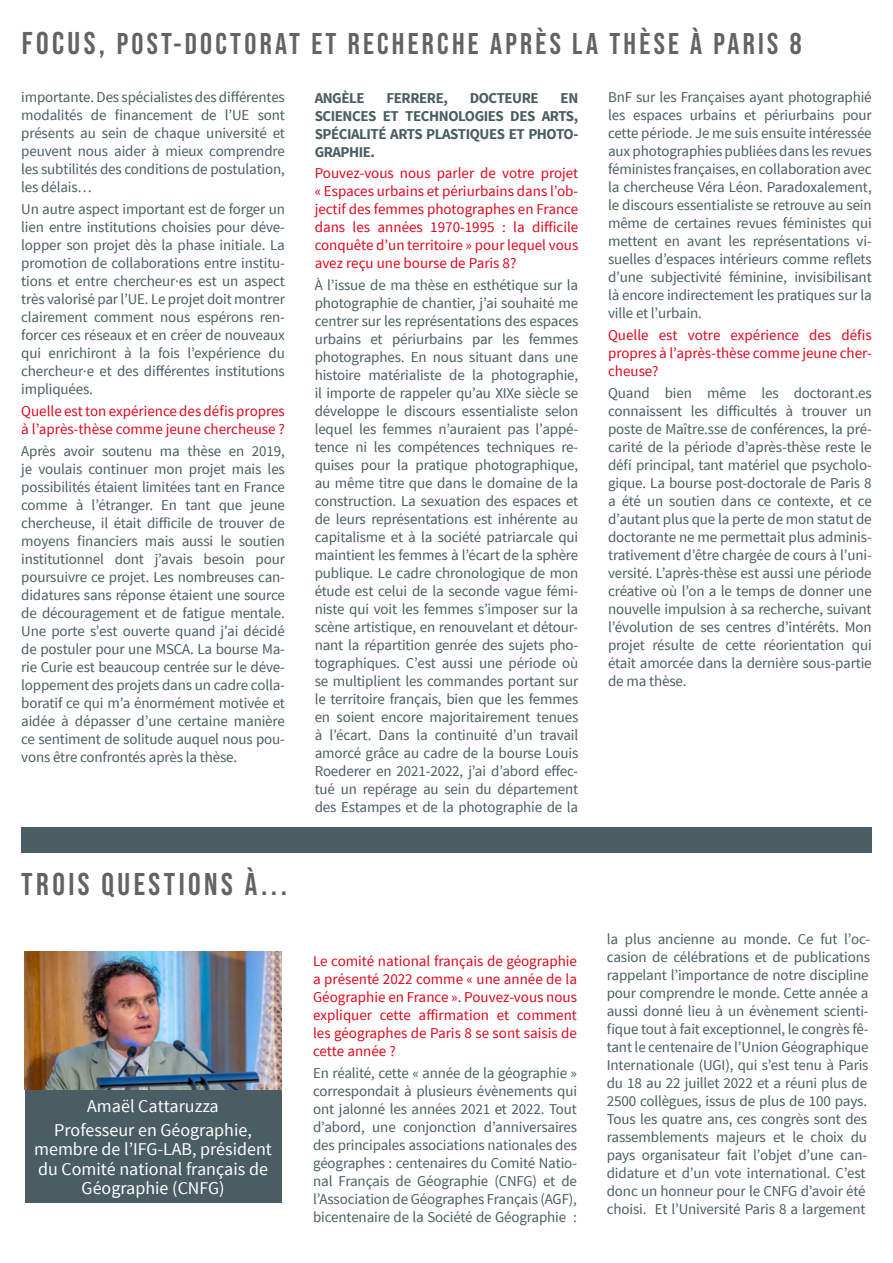
<style>
.page{position:relative;width:893px;height:1263px;background:#fff}
.page>*{position:absolute;margin:0;border:0;box-sizing:border-box;transform-origin:0 0}
.t1{font:700 31.5px "Bebas Neue Pro";letter-spacing:.11em;color:#646363}
.t2{font:700 30px "Bebas Neue Pro";letter-spacing:.11em;color:#646363}
.t3{font:18px/19.5px "Source Sans Pro";color:#fff;text-align:center}
.t4{font:15px/18px "Source Sans Pro";letter-spacing:-.01em;color:#495d62;text-align:justify}
.t5{font:15px/18px "Source Sans Pro";color:#e3051a;text-align:justify}
.t6{font:700 15px/18px "Source Sans Pro";letter-spacing:-.03em;color:#495d62;text-align:justify}
.s1{font-size:31.5px}
</style>
<div class="page">
<div style="left:21px;top:827px;width:851px;height:26px;background:#495d62"></div>
<div style="left:25px;top:1090px;width:256px;height:113px;background:#495d62"></div>
<img style="left:25px;top:952px;width:256px;height:138px">
<h2 class="t2" style="left:22px;top:26px;width:781px"><span class="s1">FOCUS,</span> POST-DOCTORAT ET RECHERCHE APRÈS LA THÈSE À PARIS 8</h2>
<p class="t4" style="left:21px;top:88px;width:265px">importante. Des spécialistes des différentes modalités de financement de l’UE sont présents au sein de chaque université et peuvent nous aider à mieux comprendre les subtilités des conditions de postulation, les délais…</p>
<p class="t4" style="left:21px;top:200px;width:265px">Un autre aspect important est de forger un lien entre institutions choisies pour déve&shy;lopper son projet dès la phase initiale. La promotion de collaborations entre institu&shy;tions et entre chercheur·es est un aspect très valorisé par l’UE. Le projet doit montrer clairement comment nous espérons ren&shy;forcer ces réseaux et en créer de nouveaux qui enrichiront à la fois l’expérience du chercheur·e et des différentes institutions impliquées.</p>
<p class="t5" style="left:21px;top:402px;width:265px">Quelle est ton expérience des défis propres à l’après-thèse comme jeune chercheuse ?</p>
<p class="t4" style="left:21px;top:443px;width:265px">Après avoir soutenu ma thèse en 2019, je voulais continuer mon projet mais les possibilités étaient limitées tant en France comme à l’étranger. En tant que jeune chercheuse, il était difficile de trouver de moyens financiers mais aussi le soutien institutionnel dont j’avais besoin pour poursuivre ce projet. Les nombreuses can&shy;didatures sans réponse étaient une source de découragement et de fatigue mentale.<br>Une porte s’est ouverte quand j’ai décidé de postuler pour une MSCA. La bourse Ma&shy;rie Curie est beaucoup centrée sur le déve&shy;loppement des projets dans un cadre colla&shy;boratif ce qui m’a énormément motivée et aidée à dépasser d’une certaine manière ce sentiment de solitude auquel nous pou&shy;vons être confrontés après la thèse.</p>
<p class="t6" style="left:315px;top:90px;width:51px">ANGÈLE</p>
<p class="t6" style="left:386px;top:90px;width:63px">FERRERE,</p>
<p class="t6" style="left:470px;top:90px;width:71px">DOCTEURE</p>
<p class="t4" style="left:608px;top:88px;width:265px">BnF sur les Françaises ayant photographié les espaces urbains et périurbains pour cette période. Je me suis ensuite intéressée aux photographies publiées dans les revues féministes françaises, en collaboration avec la chercheuse Véra Léon. Paradoxalement, le discours essentialiste se retrouve au sein même de certaines revues féministes qui mettent en avant les représentations vi&shy;suelles d’espaces intérieurs comme reflets d’une subjectivité féminine, invisibilisant là encore indirectement les pratiques sur la ville et l’urbain.</p>
<p class="t5" style="left:608px;top:326px;width:265px">Quelle est votre expérience des défis propres à l’après-thèse comme jeune cher&shy;cheuse?</p>
<p class="t4" style="left:608px;top:384px;width:265px">Quand bien même les doctorant.es connaissent les difficultés à trouver un poste de Maître.sse de conférences, la pré&shy;carité de la période d’après-thèse reste le défi principal, tant matériel que psycholo&shy;gique. La bourse post-doctorale de Paris 8 a été un soutien dans ce contexte, et ce d’autant plus que la perte de mon statut de doctorante ne me permettait plus adminis&shy;trativement d’être chargée de cours à l’uni&shy;versité. L’après-thèse est aussi une période créative où l’on a le temps de donner une nouvelle impulsion à sa recherche, suivant l’évolution de ses centres d’intérêts. Mon projet résulte de cette réorientation qui était amorcée dans la dernière sous-partie de ma thèse.</p>
<p class="t6" style="left:315px;top:90px;width:265px;text-indent:246px">EN SCIENCES ET TECHNOLOGIES DES ARTS, SPÉCIALITÉ ARTS PLASTIQUES ET PHOTO-GRAPHIE.</p>
<p class="t5" style="left:315px;top:164px;width:265px">Pouvez-vous nous parler de votre projet « Espaces urbains et périurbains dans l’ob&shy;jectif des femmes photographes en France dans les années 1970-1995 : la difficile conquête d’un territoire » pour lequel vous avez reçu une bourse de Paris 8?</p>
<p class="t4" style="left:315px;top:276px;width:265px">À l’issue de ma thèse en esthétique sur la photographie de chantier, j’ai souhaité me centrer sur les représentations des espaces urbains et périurbains par les femmes photographes. En nous situant dans une histoire matérialiste de la photographie, il importe de rappeler qu’au XIXe siècle se développe le discours essentialiste selon lequel les femmes n’auraient pas l’appé&shy;tence ni les compétences techniques re&shy;quises pour la pratique photographique, au même titre que dans le domaine de la construction. La sexuation des espaces et de leurs représentations est inhérente au capitalisme et à la société patriarcale qui maintient les femmes à l’écart de la sphère publique. Le cadre chronologique de mon étude est celui de la seconde vague fémi&shy;niste qui voit les femmes s’imposer sur la scène artistique, en renouvelant et détour&shy;nant la répartition genrée des sujets pho&shy;tographiques. C’est aussi une période où se multiplient les commandes portant sur le territoire français, bien que les femmes en soient encore majoritairement tenues à l’écart. Dans la continuité d’un travail amorcé grâce au cadre de la bourse Louis Roederer en 2021-2022, j’ai d’abord effec&shy;tué un repérage au sein du département des Estampes et de la photographie de la</p>
<h1 class="t1" style="left:21px;top:866px;width:267px">TROIS QUESTIONS À...</h1>
<p class="t3" style="left:54px;top:1094px;width:199px;line-height:23.7px">Amaël Cattaruzza<br>Professeur en Géographie,</p>
<p class="t3" style="left:34px;top:1140px;width:239px">membre de l’IFG-LAB, président du Comité national français de<br>Géographie (CNFG)</p>
<p class="t5" style="left:313px;top:952px;width:265px">Le comité national français de géographie a présenté 2022 comme « une année de la Géographie en France ». Pouvez-vous nous expliquer cette affirmation et comment les géographes de Paris 8 se sont saisis de cette année ?</p>
<p class="t4" style="left:313px;top:1064px;width:265px">En réalité, cette « année de la géographie » correspondait à plusieurs évènements qui ont jalonné les années 2021 et 2022. Tout d’abord, une conjonction d’anniversaires des principales associations nationales des géographes : centenaires du Comité Natio&shy;nal Français de Géographie (CNFG) et de l’Association de Géographes Français (AGF), bicentenaire de la Société de Géographie :</p>
<p class="t4" style="left:607px;top:930px;width:265px;text-align:left">la plus ancienne au monde. Ce fut l’oc&shy;casion de célébrations et de publications rappelant l’importance de notre discipline pour comprendre le monde. Cette année a aussi donné lieu à un évènement scienti&shy;fique tout à fait exceptionnel, le congrès fê&shy;tant le centenaire de l’Union Géographique Internationale (UGI), qui s’est tenu à Paris du 18 au 22 juillet 2022 et a réuni plus de 2500 collègues, issus de plus de 100 pays.<br>Tous les quatre ans, ces congrès sont des rassemblements majeurs et le choix du pays organisateur fait l’objet d’une can&shy;didature et d’un vote international. C’est donc un honneur pour le CNFG d’avoir été choisi. Et l’Université Paris 8 a largement</p>
</div>
